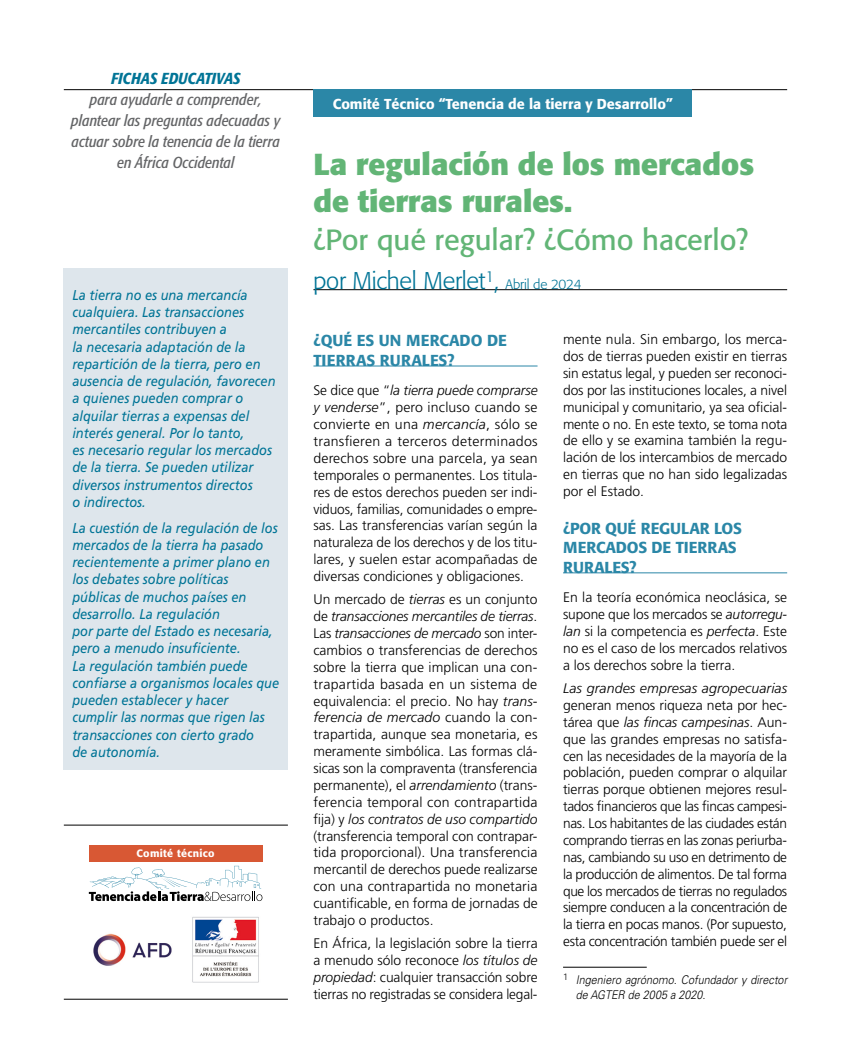
<style>
.page{position:relative;width:851px;height:1063px;background:#fff}
.page>*{position:absolute;margin:0;border:0;box-sizing:border-box;transform-origin:0 0}
.t1{font:700 30px/37.5px "Formata";color:#62b576}
.t2{font:28.8px "Formata";color:#62b576}
.t3{font:300 24px "Formata";letter-spacing:-.01em;color:#007496}
.t4{font:italic condensed 15.75px/21px "Formata";color:#646567;text-align:center}
.t5{font:500 15.75px/19.5px "Formata";color:#2b87a7}
.t6{font:italic 500 condensed 15.75px "Formata";color:#007496}
.t7{font:italic 14.25px/17.2px "Frutiger LT Std";color:#007496;scale:.9 1}
.t8{font:500 14.25px "Formata";color:#fff}
.t9{font:300 13.8px/16.8px "Frutiger LT Std";color:#000;text-align:justify}
.t10{font:italic 300 13.8px "Frutiger LT Std";letter-spacing:.005em;color:#000}
.t11{font:italic 300 12px/14.4px "Univers LT Std";color:#000;scale:.9 1}
.t12{font:500 10.65px "Formata";letter-spacing:.03em;color:#fff}
.s1{font-size:13.5px}
.s2{font-style:italic}
</style>
<div class="page">
<hr style="left:313px;top:366px;width:224px;height:1px;background:#2b87a7">
<hr style="left:563px;top:573px;width:224px;height:1px;background:#2b87a7">
<div style="left:64px;top:268px;width:224px;height:502px;background:#dee6ec"></div>
<hr style="left:563px;top:967px;width:83px;height:1px;background:#000">
<hr style="left:313px;top:289px;width:474px;height:1px;background:#000">
<hr style="left:64px;top:89px;width:723px;height:1px;background:#000">
<div style="left:313px;top:90px;width:379px;height:27px;background:#2b87a7"></div>
<hr style="left:64px;top:999px;width:224px;height:1px;background:#000">
<hr style="left:64px;top:825px;width:224px;height:1px;background:#000">
<img style="left:93px;top:933px;width:79px;height:33px">
<img style="left:192px;top:916px;width:67px;height:67px">
<svg style="left:89px;top:866px;width:173px;height:35px"></svg>
<div style="left:89px;top:845px;width:173px;height:17px;background:#d85834"></div>
<p class="t6" style="left:111px;top:69px;width:131px">FICHAS EDUCATIVAS</p>
<p class="t4" style="left:71px;top:89px;width:210px">para ayudarle a comprender, plantear las preguntas adecuadas y actuar sobre la tenencia de la tierra en África Occidental</p>
<p class="t8" style="left:332px;top:95px;width:341px">Comité Técnico “Tenencia de la tierra y Desarrollo”</p>
<h1 class="t1" style="left:313px;top:145px;width:442px">La regulación de los mercados de tierras rurales.</h1>
<h2 class="t2" style="left:313px;top:222px;width:436px">¿Por qué regular? ¿Cómo hacerlo?</h2>
<h3 class="t3" style="left:313px;top:267px;width:269px">por Michel Merlet<sup>1</sup>, <span class="s1">Abril de 2024</span></h3>
<p class="t7" style="left:72px;top:286px;width:227px">La tierra no es una mercancía cualquiera. Las transacciones mercantiles contribuyen a<br>la necesaria adaptación de la repartición de la tierra, pero en ausencia de regulación, favorecen a quienes pueden comprar o alquilar tierras a expensas del interés general. Por lo tanto,<br>es necesario regular los mercados de la tierra. Se pueden utilizar diversos instrumentos directos<br>o indirectos.</p>
<p class="t7" style="left:72px;top:519px;width:231px">La cuestión de la regulación de los mercados de la tierra ha pasado recientemente a primer plano en los debates sobre políticas públicas de muchos países en desarrollo. La regulación<br>por parte del Estado es necesaria, pero a menudo insuficiente.<br>La regulación también puede confiarse a organismos locales que pueden establecer y hacer<br>cumplir las normas que rigen las transacciones con cierto grado<br>de autonomía.</p>
<p class="t5" style="left:313px;top:331px;width:195px">¿QUÉ ES UN MERCADO DE<br>TIERRAS RURALES?</p>
<p class="t9" style="left:313px;top:382px;width:226px">Se dice que “<span class="s2">la tierra puede comprarse y venderse</span>”, pero incluso cuando se convierte en una <span class="s2">mercancía</span>, sólo se transfieren a terceros determinados derechos sobre una parcela, ya sean temporales o permanentes. Los titula&shy;res de estos derechos pueden ser indi&shy;viduos, familias, comunidades o empre&shy;sas. Las transferencias varían según la naturaleza de los derechos y de los titu&shy;lares, y suelen estar acompañadas de diversas condiciones y obligaciones.</p>
<p class="t9" style="left:313px;top:591px;width:226px">Un mercado de <span class="s2">tierras</span> es un conjunto de <span class="s2">transacciones mercantiles de tierras</span>.<br>Las <span class="s2">transacciones de mercado</span> son inter&shy;cambios o transferencias de derechos sobre la tierra que implican una con&shy;trapartida basada en un sistema de equivalencia: el precio. No hay <span class="s2">trans&shy;ferencia de mercado</span> cuando la con&shy;trapartida, aunque sea monetaria, es meramente simbólica. Las formas clá&shy;sicas son la compraventa (transferencia permanente), el <span class="s2">arrendamiento</span> (trans&shy;ferencia temporal con contrapartida fija) y <span class="s2">los contratos de uso compartido </span>(transferencia temporal con contrapar&shy;tida proporcional). Una transferencia mercantil de derechos puede realizarse con una contrapartida no monetaria cuantificable, en forma de jornadas de trabajo o productos.</p>
<p class="t9" style="left:313px;top:935px;width:226px">En África, la legislación sobre la tierra a menudo sólo reconoce <span class="s2">los títulos de propiedad</span>: cualquier transacción sobre tierras no registradas se considera legal-</p>
<p class="t9" style="left:563px;top:331px;width:226px">mente nula. Sin embargo, los merca&shy;dos de tierras pueden existir en tierras sin estatus legal, y pueden ser reconoci&shy;dos por las instituciones locales, a nivel municipal y comunitario, ya sea oficial&shy;mente o no. En este texto, se toma nota de ello y se examina también la regu&shy;lación de los intercambios de mercado en tierras que no han sido legalizadas por el Estado.</p>
<p class="t5" style="left:563px;top:518px;width:180px">¿POR QUÉ REGULAR LOS<br>MERCADOS DE TIERRAS<br>RURALES?</p>
<p class="t9" style="left:563px;top:589px;width:226px">En la teoría económica neoclásica, se supone que los mercados se <span class="s2">autorregu&shy;lan</span> si la competencia es <span class="s2">perfecta</span>. Este no es el caso de los mercados relativos a los derechos sobre la tierra.</p>
<p class="t10" style="left:563px;top:680px;width:226px">Las grandes empresas agropecuarias</p>
<p class="t9" style="left:563px;top:697px;width:226px">generan menos riqueza neta por hec&shy;tárea que <span class="s2">las fincas campesinas</span>. Aun&shy;que las grandes empresas no satisfa&shy;cen las necesidades de la mayoría de la población, pueden comprar o alquilar tierras porque obtienen mejores resul&shy;tados financieros que las fincas campesi&shy;nas. Los habitantes de las ciudades están comprando tierras en las zonas periurba&shy;nas, cambiando su uso en detrimento de la producción de alimentos. De tal forma que los mercados de tierras no regulados siempre conducen a la concentración de la tierra en pocas manos. (Por supuesto, esta concentración también puede ser el</p>
<p class="t12" style="left:136px;top:847px;width:80px">Comité técnico</p>
<p class="t11" style="left:575px;top:973px;width:236px;text-indent:-13px"><sup>1</sup> Ingeniero agrónomo. Cofundador y director de AGTER de 2005 a 2020.</p>
</div>
